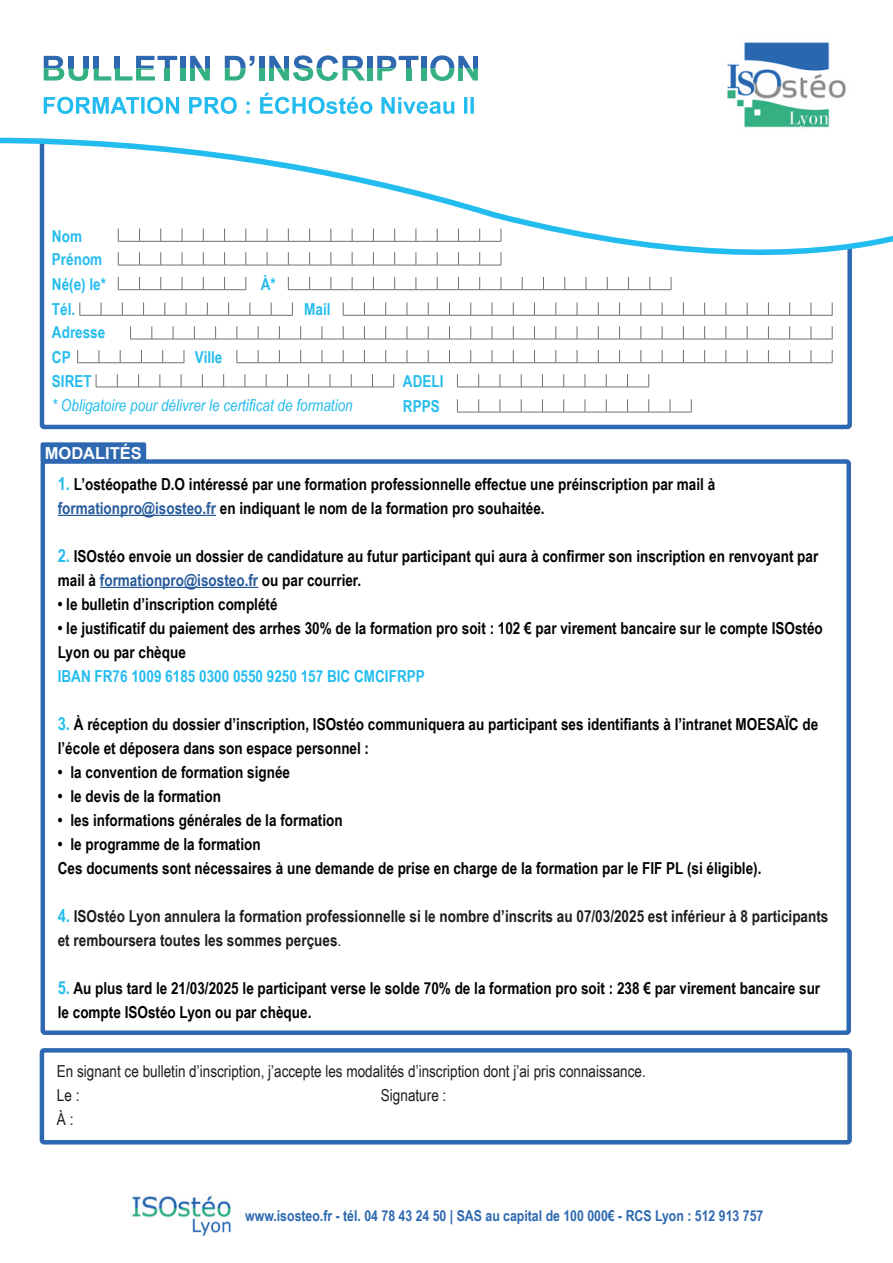
<style>
.page{position:relative;width:893px;height:1263px;background:#fff}
.page>*{position:absolute;margin:0;border:0;box-sizing:border-box;transform-origin:0 0}
.t1{font:700 16.5px/24px "Arial Narrow";color:#020304}
.t2{font:700 16.5px/24px "Arial Narrow";color:#1d1d1b}
.t3{font:16.5px/24px "Arial Narrow";color:#1d1d1b}
.t4{font:700 16.5px/23.7px "Arial Narrow";color:#24bcee}
.t5{font:italic 16.5px "Arial Narrow";color:#24bcee}
.t6{font:700 16.5px "Arial";color:#fff}
.t7{font:700 15px "Arial Narrow";color:#2c68b1}
.s1{font-size:18px;color:#24bcee}
.s2{color:#275b9c}
.s3{font-weight:400}
</style>
<div class="page">
<img style="left:132px;top:1196px;width:100px;height:40px">
<div style="left:40px;top:1048px;width:812px;height:96px;border:4px solid #2d68b0;border-radius:2px"></div>
<svg style="left:39px;top:255px;width:813px;height:175px"></svg>
<hr style="left:58px;top:515px;width:158px;height:1px;background:#275b9c">
<hr style="left:100px;top:587px;width:158px;height:1px;background:#275b9c">
<div style="left:41px;top:459px;width:810px;height:576px;border:4px solid #2d68b0;border-radius:2px"></div>
<div style="left:41px;top:442px;width:105px;height:21px;background:#2d68b0;border-radius:2px"></div>
<svg style="left:0;top:42px;width:893px;height:213px"></svg>
<p class="t4" style="left:52px;top:223px;width:52px">Nom<br>Prénom</p>
<p class="t4" style="left:52px;top:270px;width:56px;line-height:25.7px">Né(e) le*<br>Tél.</p>
<p class="t4" style="left:52px;top:319px;width:55px;line-height:24.6px">Adresse<br>CP</p>
<p class="t4" style="left:195px;top:344px;width:29px">Ville</p>
<p class="t4" style="left:261px;top:271px;width:17px">À*</p>
<p class="t4" style="left:304px;top:297px;width:28px">Mail</p>
<p class="t4" style="left:52px;top:369px;width:41px">SIRET</p>
<p class="t4" style="left:403px;top:368px;width:42px;line-height:25.2px">ADELI<br>RPPS</p>
<p class="t5" style="left:52px;top:394px;width:302px">* Obligatoire pour délivrer le certificat de formation</p>
<p class="t6" style="left:45px;top:442px;width:99px">MODALITÉS</p>
<p class="t1" style="left:58px;top:471px;width:659px"><span class="s1">1.</span> L’ostéopathe D.O intéressé par une formation professionnelle effectue une préinscription par mail à <span class="s2">formationpro@isosteo.fr</span> en indiquant le nom de la formation pro souhaitée.</p>
<p class="t1" style="left:58px;top:543px;width:762px"><span class="s1">2.</span> ISOstéo envoie un dossier de candidature au futur participant qui aura à confirmer son inscription en renvoyant par mail à <span class="s2">formationpro@isosteo.fr</span> ou par courrier.</p>
<p class="t1" style="left:58px;top:591px;width:221px">• le bulletin d’inscription complété</p>
<p class="t1" style="left:58px;top:615px;width:766px">• le justificatif du paiement des arrhes 30% de la formation pro soit : 102 € par virement bancaire sur le compte ISOstéo<br>Lyon ou par chèque</p>
<p class="t4" style="left:58px;top:663px;width:369px">IBAN FR76 1009 6185 0300 0550 9250 157 BIC CMCIFRPP</p>
<p class="t1" style="left:58px;top:711px;width:762px"><span class="s1">3.</span> À réception du dossier d’inscription, ISOstéo communiquera au participant ses identifiants à l’intranet MOESAÏC de l’école et déposera dans son espace personnel :</p>
<p class="t1" style="left:58px;top:759px;width:234px">• la convention de formation signée</p>
<p class="t1" style="left:58px;top:783px;width:165px">• le devis de la formation</p>
<p class="t1" style="left:58px;top:807px;width:286px">• les informations générales de la formation</p>
<p class="t1" style="left:58px;top:831px;width:705px">• le programme de la formation<br>Ces documents sont nécessaires à une demande de prise en charge de la formation par le FIF PL (si éligible).</p>
<p class="t2" style="left:58px;top:903px;width:772px"><span class="s1">4.</span> ISOstéo Lyon annulera la formation professionnelle si le nombre d’inscrits au 07/03/2025 est inférieur à 8 participants et remboursera toutes les sommes perçues<span class="s3">.</span></p>
<p class="t1" style="left:58px;top:975px;width:764px"><span class="s1">5.</span> Au plus tard le 21/03/2025 le participant verse le solde 70% de la formation pro soit : 238 € par virement bancaire sur le compte ISOstéo Lyon ou par chèque.</p>
<p class="t3" style="left:57px;top:1059px;width:590px">En signant ce bulletin d’inscription, j’accepte les modalités d’inscription dont j’ai pris connaissance.<br>Le :</p>
<p class="t3" style="left:381px;top:1083px;width:67px">Signature :</p>
<p class="t3" style="left:57px;top:1107px;width:18px">À :</p>
<p class="t7" style="left:245px;top:1204px;width:520px">www.isosteo.fr - tél. 04 78 43 24 50 | SAS au capital de 100 000€ - RCS Lyon : 512 913 757</p>
</div>
